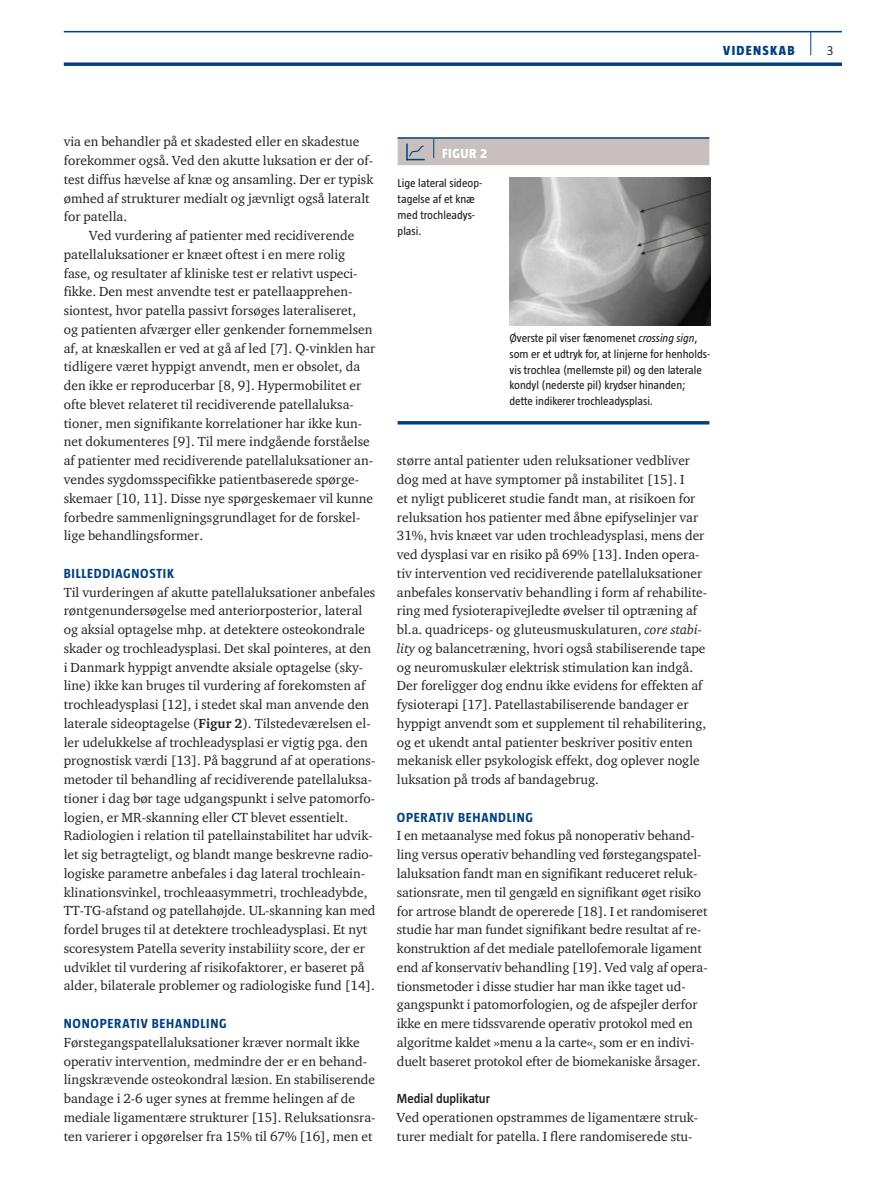
<style>
.page{position:relative;width:893px;height:1191px;background:#fff}
.page>*{position:absolute;margin:0;border:0;box-sizing:border-box;transform-origin:0 0}
.t1{font:13.5px/18.8px "ITC Charter Com";color:#231f20}
.t2{font:700 13.5px "Taz";letter-spacing:.055em;color:#014081}
.t3{font:600 13.5px "Taz";color:#231f20}
.t4{font:800 13.5px "Taz";letter-spacing:.095em;color:#014081}
.t5{font:800 13.5px "Taz";color:#fff}
.t6{font:300 13.5px "Taz";color:#231f20}
.t7{font:11.7px/15.8px "Taz";color:#231f20}
.s1{font-weight:700}
.s2{font-style:italic}
</style>
<div class="page">
<hr style="left:64px;top:31px;width:778px;height:1px;background:#014081">
<svg style="left:64px;top:62px;width:778px;height:4px;background:#235991"></svg>
<svg style="left:810px;top:32px;width:1px;height:23px"></svg>
<hr style="left:398px;top:137px;width:36px;height:2px;background:#014081">
<hr style="left:434px;top:137px;width:275px;height:2px;background:#014081">
<div style="left:398px;top:138px;width:311px;height:27px;background:#c7c0bc"></div>
<img style="left:510px;top:178px;width:200px;height:148px">
<hr style="left:398px;top:421px;width:311px;height:3px;background:#014081">
<p class="t4" style="left:723px;top:43px;width:73px">VIDENSKAB</p>
<p class="t6" style="left:827px;top:43px;width:8px">3</p>
<p class="t1" style="left:64px;top:132px;width:311px">via en behandler på et skadested eller en skadestue forekommer også. Ved den akutte luksation er der of&shy;test diffus hævelse af knæ og ansamling. Der er typisk ømhed af strukturer medialt og jævnligt også lateralt for patella.</p>
<p class="t1" style="left:64px;top:226px;width:313px;text-indent:26px">Ved vurdering af patienter med recidiverende patellaluksationer er knæet oftest i en mere rolig fase, og resultater af kliniske test er relativt uspeci&shy;fikke. Den mest anvendte test er patellaapprehen&shy;siontest, hvor patella passivt forsøges lateraliseret,<br>og patienten afværger eller genkender fornemmelsen af, at knæskallen er ved at gå af led [7]. Q-vinklen har tidligere været hyppigt anvendt, men er obsolet, da den ikke er reproducerbar [8, 9]. Hypermobilitet er ofte blevet relateret til recidiverende patellaluksa&shy;tioner, men signifikante korrelationer har ikke kun&shy;net dokumenteres [9]. Til mere indgående forståelse af patienter med recidiverende patellaluksationer an&shy;vendes sygdomsspecifikke patientbaserede spørge&shy;skemaer [10, 11]. Disse nye spørgeskemaer vil kunne forbedre sammenligningsgrundlaget for de forskel&shy;lige behandlingsformer.</p>
<p class="t2" style="left:64px;top:565px;width:112px">BILLEDDIAGNOSTIK</p>
<p class="t1" style="left:64px;top:582px;width:313px">Til vurderingen af akutte patellaluksationer anbefales røntgenundersøgelse med anteriorposterior, lateral og aksial optagelse mhp. at detektere osteokondrale skader og trochleadysplasi. Det skal pointeres, at den i Danmark hyppigt anvendte aksiale optagelse (sky&shy;line) ikke kan bruges til vurdering af forekomsten af trochleadysplasi [12], i stedet skal man anvende den laterale sideoptagelse (<span class="s1">Figur 2</span>). Tilstedeværelsen el&shy;ler udelukkelse af trochleadysplasi er vigtig pga. den prognostisk værdi [13]. På baggrund af at operations&shy;metoder til behandling af recidiverende patellaluksa&shy;tioner i dag bør tage udgangspunkt i selve patomorfo&shy;logien, er MR-skanning eller CT blevet essentielt.<br>Radiologien i relation til patellainstabilitet har udvik&shy;let sig betragteligt, og blandt mange beskrevne radio&shy;logiske parametre anbefales i dag lateral trochleain&shy;klinationsvinkel, trochleaasymmetri, trochleadybde, TT-TG-afstand og patellahøjde. UL-skanning kan med fordel bruges til at detektere trochleadysplasi. Et nyt scoresystem Patella severity instabiliity score, der er udviklet til vurdering af risikofaktorer, er baseret på alder, bilaterale problemer og radiologiske fund [14].</p>
<p class="t2" style="left:64px;top:1015px;width:164px">NONOPERATIV BEHANDLING</p>
<p class="t1" style="left:64px;top:1032px;width:313px">Førstegangspatellaluksationer kræver normalt ikke operativ intervention, medmindre der er en behand&shy;lingskrævende osteokondral læsion. En stabiliserende bandage i 2-6 uger synes at fremme helingen af de mediale ligamentære strukturer [15]. Reluksationsra&shy;ten varierer i opgørelser fra 15% til 67% [16], men et</p>
<p class="t5" style="left:442px;top:146px;width:46px">Figur 2</p>
<p class="t7" style="left:398px;top:175px;width:86px">Lige lateral sideop&shy;tagelse af et knæ med trochleadys&shy;plasi.</p>
<p class="t7" style="left:510px;top:330px;width:202px">Øverste pil viser fænomenet <span class="s2">crossing sign</span>, som er et udtryk for, at linjerne for henholds&shy;vis trochlea (mellemste pil) og den laterale kondyl (nederste pil) krydser hinanden; dette indikerer trochleadysplasi.</p>
<p class="t1" style="left:397px;top:451px;width:312px">større antal patienter uden reluksationer vedbliver dog med at have symptomer på instabilitet [15]. I<br>et nyligt publiceret studie fandt man, at risikoen for reluksation hos patienter med åbne epifyselinjer var 31%, hvis knæet var uden trochleadysplasi, mens der ved dysplasi var en risiko på 69% [13]. Inden opera&shy;tiv intervention ved recidiverende patellaluksationer anbefales konservativ behandling i form af rehabilite&shy;ring med fysioterapivejledte øvelser til optræning af bl.a. quadriceps- og gluteusmuskulaturen, <span class="s2">core stabi&shy;lity</span> og balancetræning, hvori også stabiliserende tape og neuromuskulær elektrisk stimulation kan indgå.<br>Der foreligger dog endnu ikke evidens for effekten af fysioterapi [17]. Patellastabiliserende bandager er hyppigt anvendt som et supplement til rehabilitering, og et ukendt antal patienter beskriver positiv enten mekanisk eller psykologisk effekt, dog oplever nogle luksation på trods af bandagebrug.</p>
<p class="t2" style="left:397px;top:809px;width:138px">OPERATIV BEHANDLING</p>
<p class="t1" style="left:397px;top:826px;width:312px">I en metaanalyse med fokus på nonoperativ behand&shy;ling versus operativ behandling ved førstegangspatel&shy;laluksation fandt man en signifikant reduceret reluk&shy;sationsrate, men til gengæld en signifikant øget risiko for artrose blandt de opererede [18]. I et randomiseret studie har man fundet signifikant bedre resultat af re&shy;konstruktion af det mediale patellofemorale ligament end af konservativ behandling [19]. Ved valg af opera&shy;tionsmetoder i disse studier har man ikke taget ud&shy;gangspunkt i patomorfologien, og de afspejler derfor ikke en mere tidssvarende operativ protokol med en algoritme kaldet »menu a la carte«, som er en indivi&shy;duelt baseret protokol efter de biomekaniske årsager.</p>
<p class="t3" style="left:397px;top:1091px;width:95px">Medial duplikatur</p>
<p class="t1" style="left:397px;top:1107px;width:303px">Ved operationen opstrammes de ligamentære struk&shy;turer medialt for patella. I flere randomiserede stu-</p>
</div>
